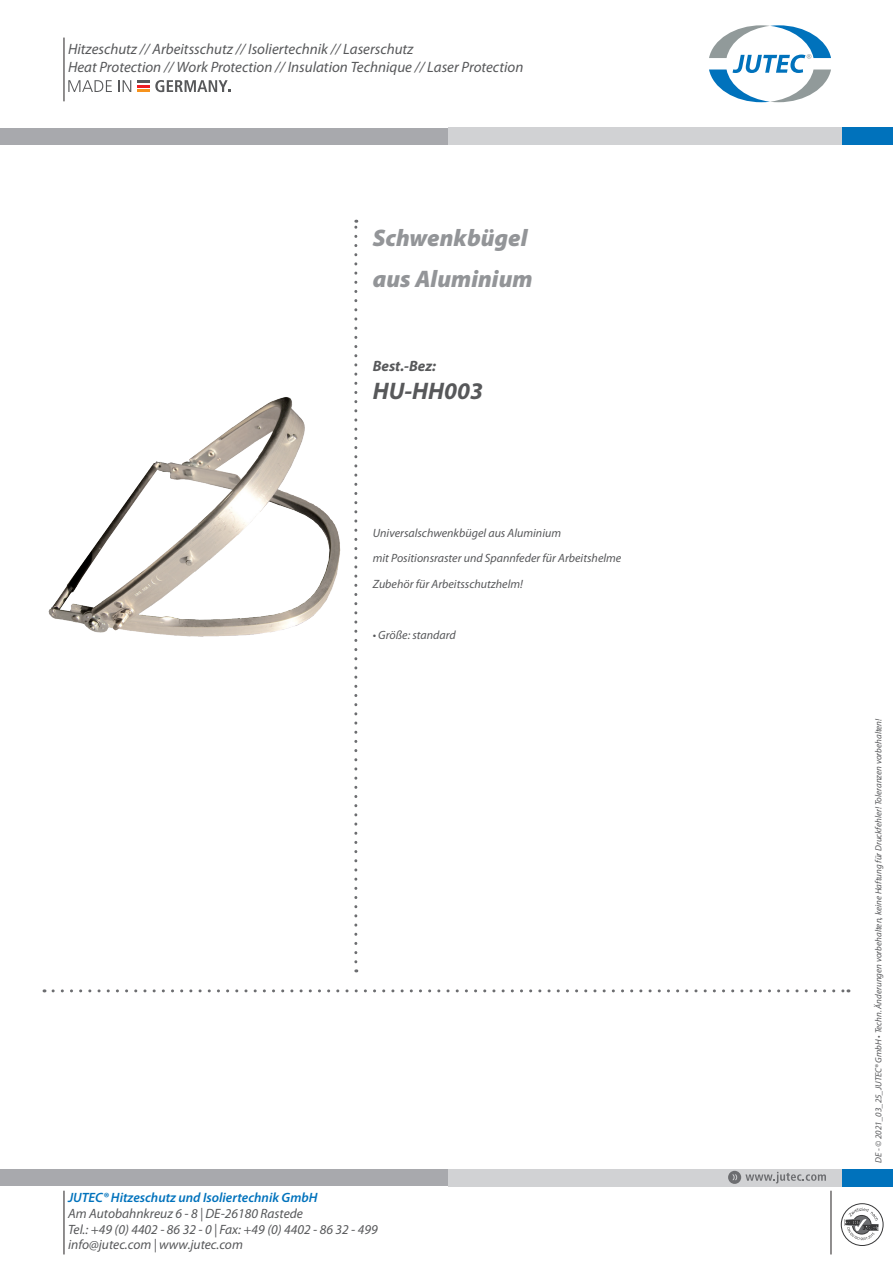
<style>
.page{position:relative;width:893px;height:1263px;background:#fff}
.page>*{position:absolute;margin:0;border:0;box-sizing:border-box;transform-origin:0 0}
.t1{font:italic 900 24px/40.8px "Myriad Pro";color:#939598}
.t2{font:italic 700 24px "Myriad Pro";color:#57585a}
.t3{font:italic 15px/18px "Myriad Pro";color:#57585a}
.t4{font:italic 700 15px "Myriad Pro";color:#57585a}
.t5{font:italic 13.5px/15.8px "Myriad Pro";color:#57585a}
.t6{font:italic 600 13.5px "Myriad Pro";color:#0072bc}
.t7{font:italic 12px/25.5px "Myriad Pro";color:#57585a}
.t8{font:italic 9px "Myriad Pro";color:#57585a}
</style>
<div class="page">
<hr style="left:64px;top:1191px;width:1px;height:63px;background:#231f20">
<div style="left:0;top:1169px;width:893px;height:17px;background:#a8a9ad"></div>
<div style="left:448px;top:1169px;width:403px;height:17px;background:#d1d2d4"></div>
<div style="left:843px;top:1169px;width:50px;height:17px;background:#0072bc"></div>
<svg style="left:728px;top:1171px;width:98px;height:13px"></svg>
<div style="left:0;top:128px;width:893px;height:17px;background:#a8a9ad"></div>
<div style="left:448px;top:128px;width:403px;height:17px;background:#d1d2d4"></div>
<div style="left:843px;top:128px;width:50px;height:17px;background:#0072bc"></div>
<svg style="left:709px;top:25px;width:122px;height:77px"></svg>
<hr style="left:64px;top:38px;width:1px;height:63px;background:#231f20">
<svg style="left:68px;top:80px;width:44px;height:12px"></svg>
<svg style="left:119px;top:80px;width:12px;height:12px"></svg>
<svg style="left:138px;top:80px;width:93px;height:12px"></svg>
<hr style="left:831px;top:1191px;width:1px;height:63px;background:#231f20">
<svg style="left:841px;top:1204px;width:42px;height:41px"></svg>
<div style="left:841px;top:1203px;width:42px;height:43px;border:1px solid #383839;border-radius:50%"></div>
<svg style="left:844px;top:1208px;width:35px;height:32px"></svg>
<img style="left:48px;top:397px;width:293px;height:240px">
<svg style="left:53px;top:989px;width:796px;height:3px"></svg>
<svg style="left:354px;top:220px;width:3px;height:742px"></svg>
<p class="t3" style="left:68px;top:40px;width:457px">Hitzeschutz // Arbeitsschutz // Isoliertechnik // Laserschutz<br>Heat Protection // Work Protection // Insulation Technique // Laser Protection</p>
<h1 class="t1" style="left:373px;top:217px;width:161px">Schwenkbügel aus Aluminium</h1>
<p class="t4" style="left:373px;top:356px;width:65px">Best.-Bez:</p>
<h1 class="t2" style="left:373px;top:376px;width:112px">HU-HH003</h1>
<p class="t7" style="left:373px;top:520px;width:250px">Universalschwenkbügel aus Aluminium<br>mit Positionsraster und Spannfeder für Arbeitshelme<br>Zubehör für Arbeitsschutzhelm!</p>
<p class="t7" style="left:373px;top:622px;width:85px">• Größe: standard</p>
<p class="t6" style="left:68px;top:1189px;width:251px">JUTEC® Hitzeschutz und Isoliertechnik GmbH</p>
<p class="t5" style="left:68px;top:1205px;width:311px">Am Autobahnkreuz 6 - 8 | DE-26180 Rastede<br>Tel.: +49 (0) 4402 - 86 32 - 0 | Fax: +49 (0) 4402 - 86 32 - 499 info@jutec.com | www.jutec.com</p>
<p class="t8" style="left:873px;top:1163px;width:446px;rotate:-90deg">DE - © 2021_03_25_JUTEC® GmbH • Techn. Änderungen vorbehalten, keine Haftung für Druckfehler! Toleranzen vorbehalten!</p>
</div>
